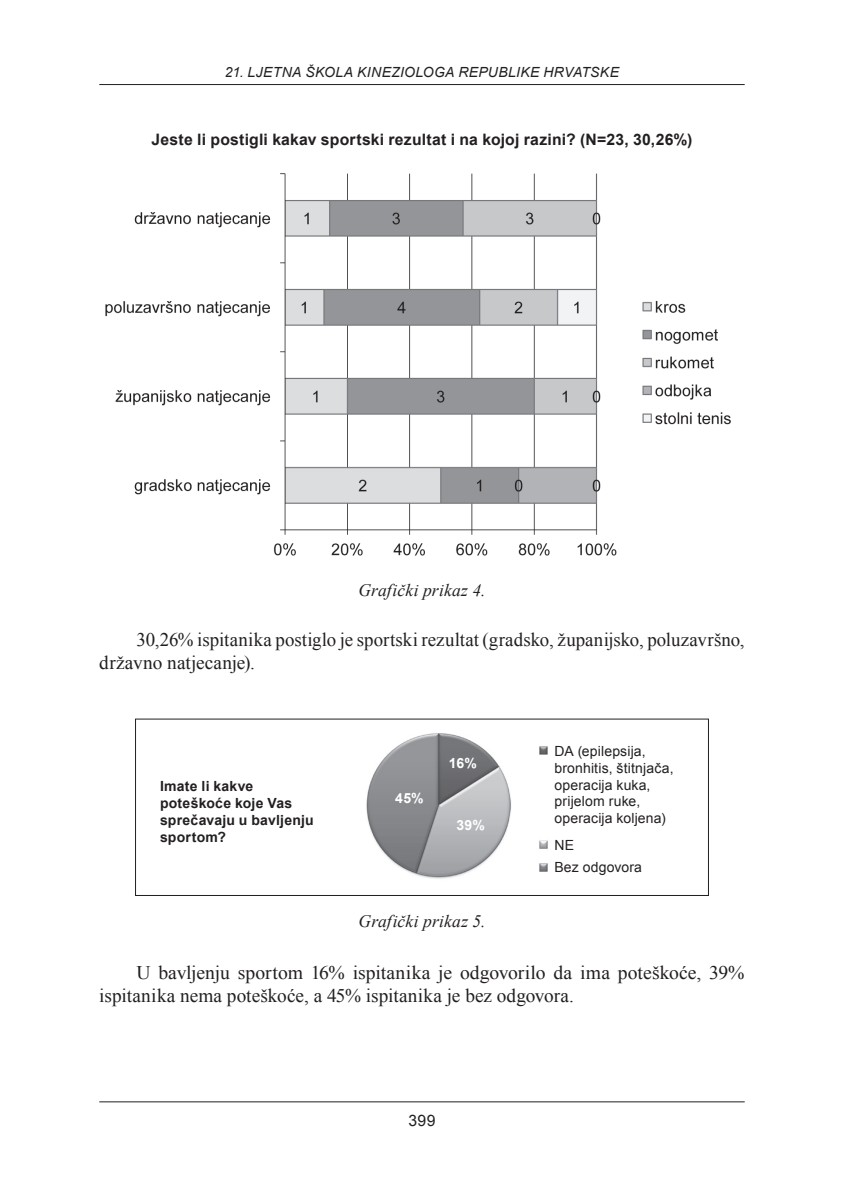
<style>
.page{position:relative;width:844px;height:1191px;background:#fff}
.page>*{position:absolute;margin:0;border:0;box-sizing:border-box;transform-origin:0 0}
.t1{font:19.25px/23.1px "Times New Roman";letter-spacing:.005em;color:#231f20}
.t2{font:italic 17.5px "Times New Roman";letter-spacing:.015em;color:#231f20}
.t3{font:700 15.75px "Arial";letter-spacing:.01em;color:#231f20}
.t4{font:15.75px "Arial";color:#231f20}
.t5{font:14px/16.8px "Arial";letter-spacing:.01em;color:#231f20}
.t6{font:700 14px/16.8px "Arial";letter-spacing:.015em;color:#231f20}
.t7{font:italic 14px "Arial";letter-spacing:.02em;color:#231f20}
.t8{font:700 14px "Arial";color:#fff}
</style>
<div class="page">
<hr style="left:99px;top:84px;width:645px;height:1px;background:#231f20">
<hr style="left:99px;top:1101px;width:645px;height:1px;background:#231f20">
<img style="left:105px;top:173px;width:626px;height:383px">
<div style="left:135px;top:718px;width:573px;height:178px;border:1px solid #231f20"></div>
<img style="left:366px;top:733px;width:145px;height:146px">
<img style="left:539px;top:840px;width:9px;height:32px">
<img style="left:539px;top:746px;width:9px;height:9px">
<p class="t7" style="left:225px;top:63px;width:396px">21. LJETNA ŠKOLA KINEZIOLOGA REPUBLIKE HRVATSKE</p>
<p class="t3" style="left:152px;top:129px;width:542px">Jeste li postigli kakav sportski rezultat i na kojoj razini? (N=23, 30,26%)</p>
<p class="t2" style="left:358px;top:578px;width:129px">Grafički prikaz 4.</p>
<p class="t1" style="left:99px;top:627px;width:646px;text-indent:37px">30,26% ispitanika postiglo je sportski rezultat (gradsko, županijsko, poluzavršno, državno natjecanje).</p>
<p class="t6" style="left:160px;top:778px;width:155px">Imate li kakve poteškoće koje Vas sprečavaju u bavljenju sportom?</p>
<p class="t8" style="left:395px;top:789px;width:30px">45%</p>
<p class="t8" style="left:449px;top:754px;width:29px">16%</p>
<p class="t8" style="left:456px;top:816px;width:30px">39%</p>
<p class="t5" style="left:554px;top:743px;width:121px">DA (epilepsija, bronhitis, štitnjača, operacija kuka, prijelom ruke, operacija koljena)</p>
<p class="t5" style="left:554px;top:834px;width:89px;line-height:21.7px">NE<br>Bez odgovora</p>
<p class="t2" style="left:358px;top:909px;width:128px">Grafički prikaz 5.</p>
<p class="t1" style="left:99px;top:960px;width:646px;text-indent:37px">U bavljenju sportom 16% ispitanika je odgovorilo da ima poteškoće, 39% ispitanika nema poteškoće, a 45% ispitanika je bez odgovora.</p>
<p class="t4" style="left:408px;top:1110px;width:28px">399</p>
</div>
